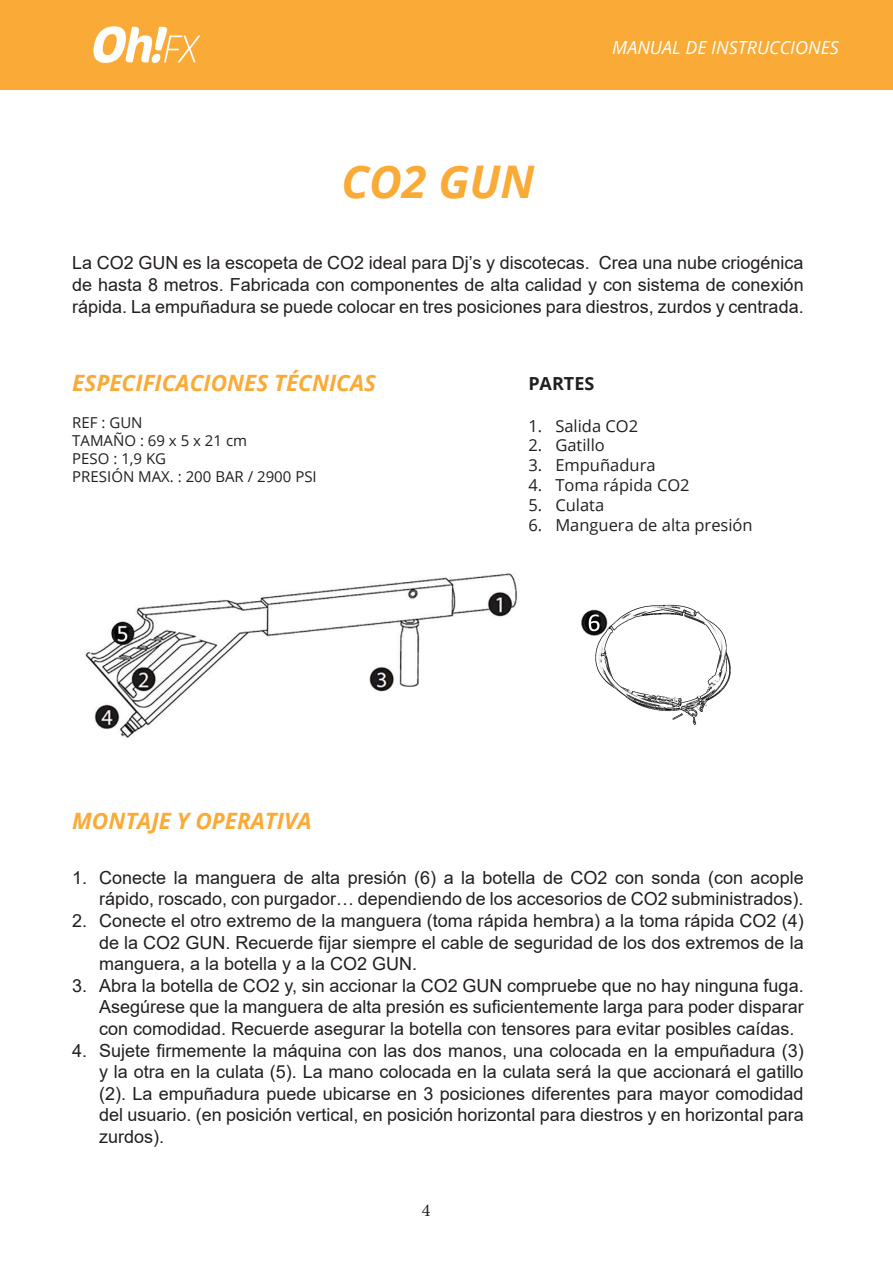
<style>
.page{position:relative;width:893px;height:1263px;background:#fff}
.page>*{position:absolute;margin:0;border:0;box-sizing:border-box;transform-origin:0 0}
.t1{font:italic 700 45px "Open Sans";color:#faaa36}
.t2{font:italic 700 22.5px "Open Sans";color:#faaa36}
.t3{font:18px/21.6px "Arial";color:#231f20;text-align:justify}
.t4{font:italic 18px "Open Sans";color:#fff}
.t5{font:700 18px "Open Sans";color:#231f20}
.t6{font:18px "Minion Pro";color:#231f20}
.t7{font:16.5px "Open Sans";color:#231f20}
.t8{font:15px/18px "Open Sans";color:#231f20}
</style>
<div class="page">
<div style="left:0;top:0;width:893px;height:89px;background:#faaa36"></div>
<img style="left:93px;top:26px;width:108px;height:37px">
<img style="left:85px;top:573px;width:433px;height:165px">
<img style="left:581px;top:604px;width:150px;height:121px">
<h1 class="t1" style="left:341px;top:150px;width:195px">CO2 GUN</h1>
<p class="t4" style="left:612px;top:35px;width:228px">MANUAL DE INSTRUCCIONES</p>
<p class="t3" style="left:72px;top:252px;width:733px">La CO2 GUN es la escopeta de CO2 ideal para Dj’s y discotecas. Crea una nube criogénica de hasta 8 metros. Fabricada con componentes de alta calidad y con sistema de conexión rápida. La empuñadura se puede colocar en tres posiciones para diestros, zurdos y centrada.</p>
<p class="t2" style="left:72px;top:367px;width:305px">ESPECIFICACIONES TÉCNICAS</p>
<p class="t5" style="left:528px;top:371px;width:68px">PARTES</p>
<p class="t7" style="left:528px;top:414px;width:111px">1. Salida CO2</p>
<p class="t7" style="left:528px;top:434px;width:78px">2. Gatillo</p>
<p class="t7" style="left:528px;top:454px;width:129px">3. Empuñadura</p>
<p class="t7" style="left:528px;top:474px;width:163px">4. Toma rápida CO2</p>
<p class="t7" style="left:528px;top:493px;width:77px">5. Culata</p>
<p class="t7" style="left:528px;top:513px;width:226px">6. Manguera de alta presión</p>
<p class="t8" style="left:72px;top:413px;width:246px">REF : GUN<br>TAMAÑO : 69 x 5 x 21 cm<br>PESO : 1,9 KG<br>PRESIÓN MAX. : 200 BAR / 2900 PSI</p>
<p class="t2" style="left:72px;top:805px;width:241px">MONTAJE Y OPERATIVA</p>
<p class="t3" style="left:72px;top:866px;width:733px;text-align:right">1. Conecte la manguera de alta presión (6) a la botella de CO2 con sonda (con acople rápido, roscado, con purgador… dependiendo de los accesorios de CO2 subministrados).</p>
<p class="t3" style="left:99px;top:910px;width:706px;text-indent:-27px">2. Conecte el otro extremo de la manguera (toma rápida hembra) a la toma rápida CO2 (4) de la CO2 GUN. Recuerde fijar siempre el cable de seguridad de los dos extremos de la manguera, a la botella y a la CO2 GUN.</p>
<p class="t3" style="left:99px;top:974px;width:706px;text-indent:-27px">3. Abra la botella de CO2 y, sin accionar la CO2 GUN compruebe que no hay ninguna fuga.<br>Asegúrese que la manguera de alta presión es suficientemente larga para poder disparar con comodidad. Recuerde asegurar la botella con tensores para evitar posibles caídas.</p>
<p class="t3" style="left:99px;top:1039px;width:706px;text-indent:-27px">4. Sujete firmemente la máquina con las dos manos, una colocada en la empuñadura (3) y la otra en la culata (5). La mano colocada en la culata será la que accionará el gatillo (2). La empuñadura puede ubicarse en 3 posiciones diferentes para mayor comodidad del usuario. (en posición vertical, en posición horizontal para diestros y en horizontal para zurdos).</p>
<p class="t6" style="left:422px;top:1198px;width:10px">4</p>
</div>
